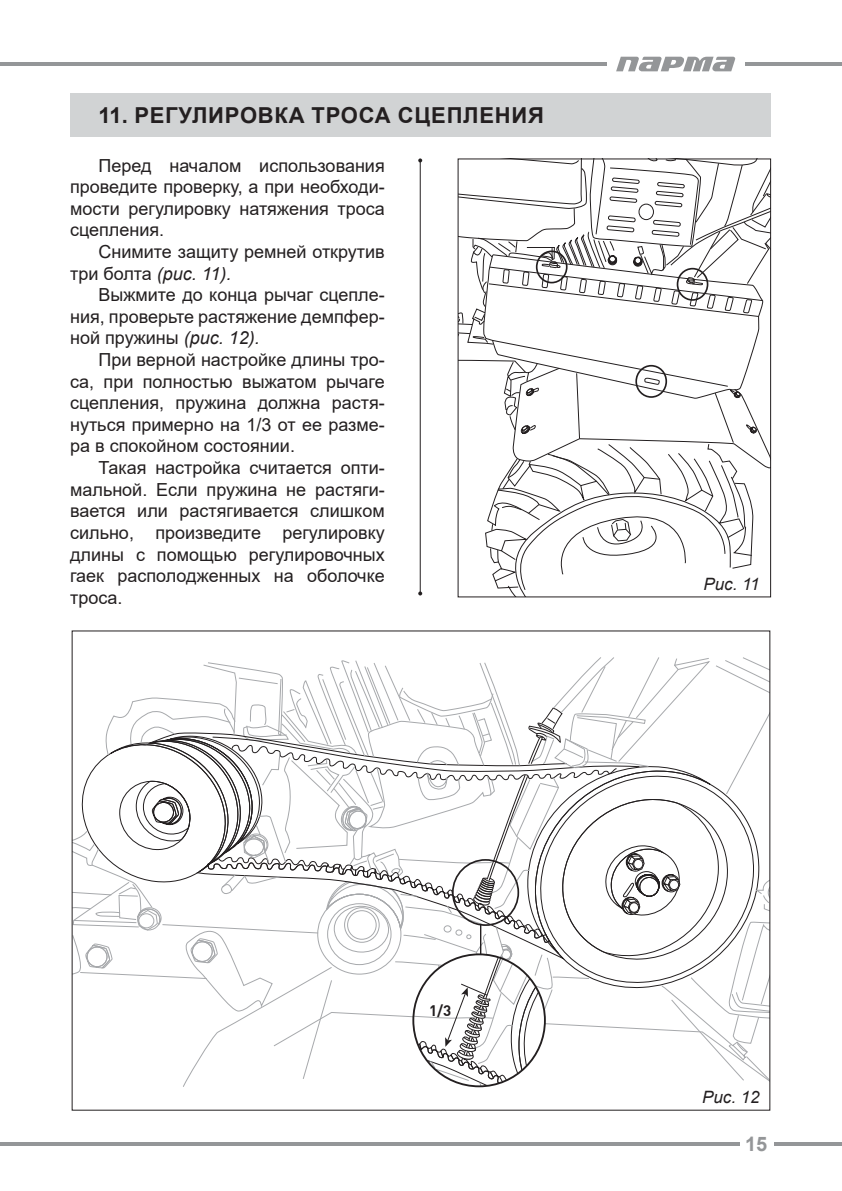
<style>
.page{position:relative;width:842px;height:1191px;background:#fff}
.page>*{position:absolute;margin:0;border:0;box-sizing:border-box;transform-origin:0 0}
.t1{font:700 22px "Arial";letter-spacing:.035em;color:#231f20}
.t2{font:700 20px "Arial";color:#949698}
.t3{font:18px/21.6px "Arial";color:#231f20;text-align:justify}
.t4{font:italic 17px "Arial";color:#231f20}
.t5{font:700 15px "DIN Cyr";color:#231f20}
.s1{font-style:italic}
</style>
<div class="page">
<hr style="left:0;top:1142px;width:740px;height:3px;background:#949698">
<svg style="left:774px;top:1142px;width:68px;height:3px"></svg>
<hr style="left:0;top:62px;width:607px;height:4px;background:#949698">
<hr style="left:746px;top:62px;width:96px;height:4px;background:#949698">
<svg style="left:616px;top:57px;width:119px;height:14px"></svg>
<svg style="left:460px;top:160px;width:309px;height:435px"></svg>
<div style="left:536px;top:250px;width:32px;height:33px;border:2px solid #231f20;border-radius:50%"></div>
<div style="left:677px;top:268px;width:31px;height:33px;border:2px solid #231f20;border-radius:50%"></div>
<div style="left:635px;top:365px;width:32px;height:33px;border:2px solid #231f20;border-radius:50%"></div>
<div style="left:458px;top:158px;width:313px;height:439px;border:1px solid #231f20"></div>
<hr style="left:420px;top:160px;width:1px;height:433px;background:#231f20">
<svg style="left:418px;top:158px;width:4px;height:4px"></svg>
<svg style="left:418px;top:591px;width:4px;height:4px"></svg>
<div style="left:70px;top:94px;width:700px;height:43px;background:#d1d3d4"></div>
<svg style="left:74px;top:657px;width:694px;height:430px"></svg>
<p class="t1" style="left:98px;top:100px;width:447px">11. РЕГУЛИРОВКА ТРОСА СЦЕПЛЕНИЯ</p>
<p class="t3" style="left:70px;top:154px;width:316px;text-indent:28px">Перед началом использования проведите проверку, а при необходи&shy;мости регулировку натяжения троса сцепления.</p>
<p class="t3" style="left:70px;top:241px;width:316px;text-indent:28px">Снимите защиту ремней открутив три болта <span class="s1">(рис. 11).</span></p>
<p class="t3" style="left:70px;top:284px;width:316px;text-indent:28px">Выжмите до конца рычаг сцепле&shy;ния, проверьте растяжение демпфер&shy;ной пружины <span class="s1">(рис. 12).</span></p>
<p class="t3" style="left:70px;top:349px;width:316px;text-indent:28px">При верной настройке длины тро&shy;са, при полностью выжатом рычаге сцепления, пружина должна растя&shy;нуться примерно на 1/3 от ее разме&shy;ра в спокойном состоянии.</p>
<p class="t3" style="left:70px;top:457px;width:316px;text-indent:28px">Такая настройка считается опти&shy;мальной. Если пружина не растяги&shy;вается или растягивается слишком сильно, произведите регулировку длины с помощью регулировочных гаек располодженных на оболочке троса.</p>
<p class="t5" style="left:429px;top:1001px;width:24px">1/3</p>
<p class="t4" style="left:703px;top:573px;width:58px">Рис. 11</p>
<p class="t4" style="left:702px;top:1086px;width:59px">Рис. 12</p>
<p class="t2" style="left:745px;top:1129px;width:24px">15</p>
</div>
